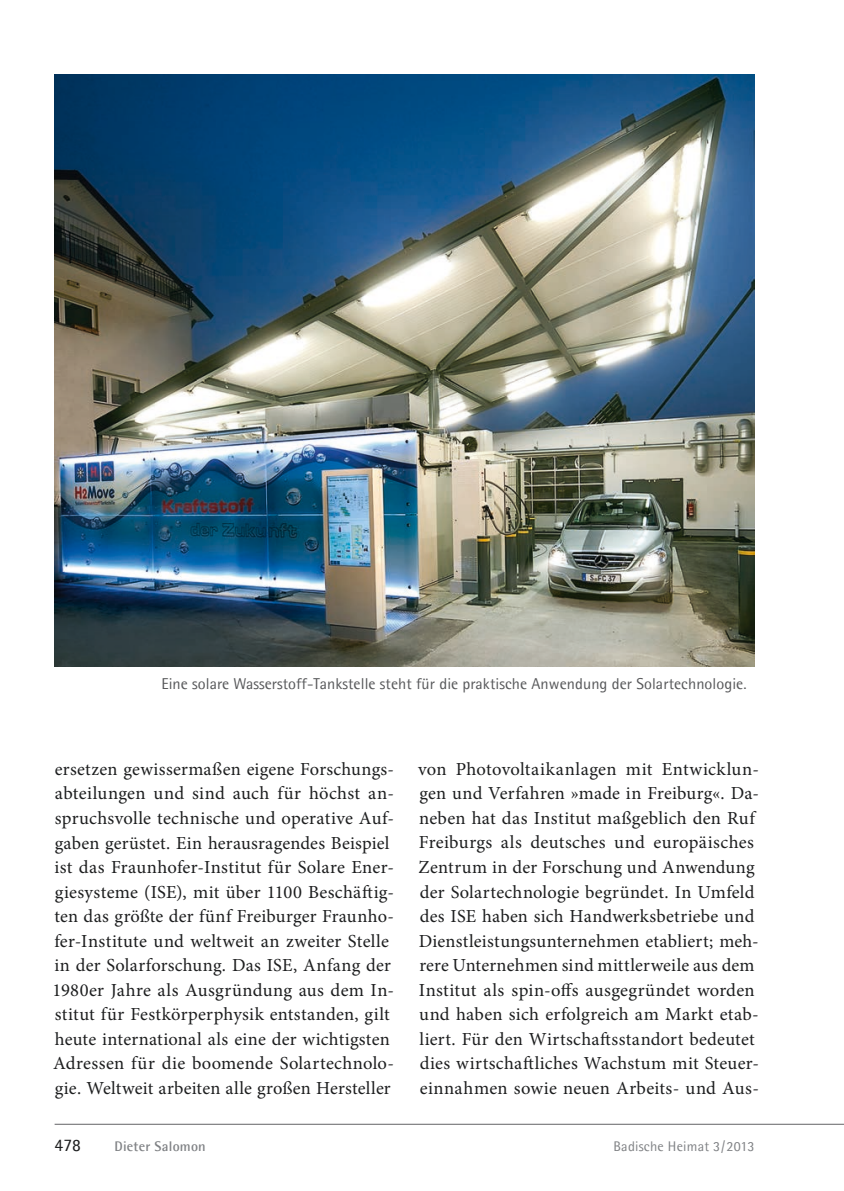
<style>
.page{position:relative;width:844px;height:1191px;background:#fff}
.page>*{position:absolute;margin:0;border:0;box-sizing:border-box;transform-origin:0 0}
.t1{font:18.38px/24.5px "Minion Pro";letter-spacing:.015em;color:#1d1e1f}
.t2{font:17.5px "Agfa Rotis Semisans";color:#1d1e1f}
.t3{font:15.75px "Agfa Rotis Semisans";letter-spacing:.005em;color:#57585a}
.t4{font:14px "Agfa Rotis Semisans";letter-spacing:.015em;color:#808285}
.t5{font:700 14px "Agfa Rotis Semisans";letter-spacing:.015em;color:#808285}
</style>
<div class="page">
<hr style="left:55px;top:1124px;width:788px;height:1px;background:#636366">
<img style="left:55px;top:74px;width:699px;height:592px">
<p class="t3" style="left:161px;top:674px;width:586px">Eine solare Wasserstoff-Tankstelle steht für die praktische Anwendung der Solartechnologie.</p>
<p class="t1" style="left:52px;top:758px;width:343px">ersetzen gewissermaßen eigene Forschungs&shy;abteilungen und sind auch für höchst an&shy;spruchsvolle technische und operative Auf&shy;gaben gerüstet. Ein herausragendes Beispiel ist das Fraunhofer-Institut für Solare Ener&shy;giesysteme (ISE), mit über 1100 Beschäftig&shy;ten das größte der fünf Freiburger Fraunho&shy;fer-Institute und weltweit an zweiter Stelle in der Solarforschung. Das ISE, Anfang der 1980er Jahre als Ausgründung aus dem In&shy;stitut für Festkörperphysik entstanden, gilt heute international als eine der wichtigsten Adressen für die boomende Solartechnolo&shy;gie. Weltweit arbeiten alle großen Hersteller</p>
<p class="t1" style="left:418px;top:758px;width:342px">von Photovoltaikanlagen mit Entwicklun&shy;gen und Verfahren »made in Freiburg«. Da&shy;neben hat das Institut maßgeblich den Ruf Freiburgs als deutsches und europäisches Zentrum in der Forschung und Anwendung der Solartechnologie begründet. In Umfeld des ISE haben sich Handwerksbetriebe und Dienstleistungsunternehmen etabliert; meh&shy;rere Unternehmen sind mittlerweile aus dem Institut als spin-offs ausgegründet worden und haben sich erfolgreich am Markt etab&shy;liert. Für den Wirtschaftsstandort bedeutet dies wirtschaftliches Wachstum mit Steuer&shy;einnahmen sowie neuen Arbeits- und Aus-</p>
<p class="t2" style="left:55px;top:1134px;width:28px">478</p>
<p class="t5" style="left:114px;top:1137px;width:93px">Dieter Salomon</p>
<p class="t4" style="left:613px;top:1137px;width:142px">Badische Heimat 3 / 2013</p>
</div>
